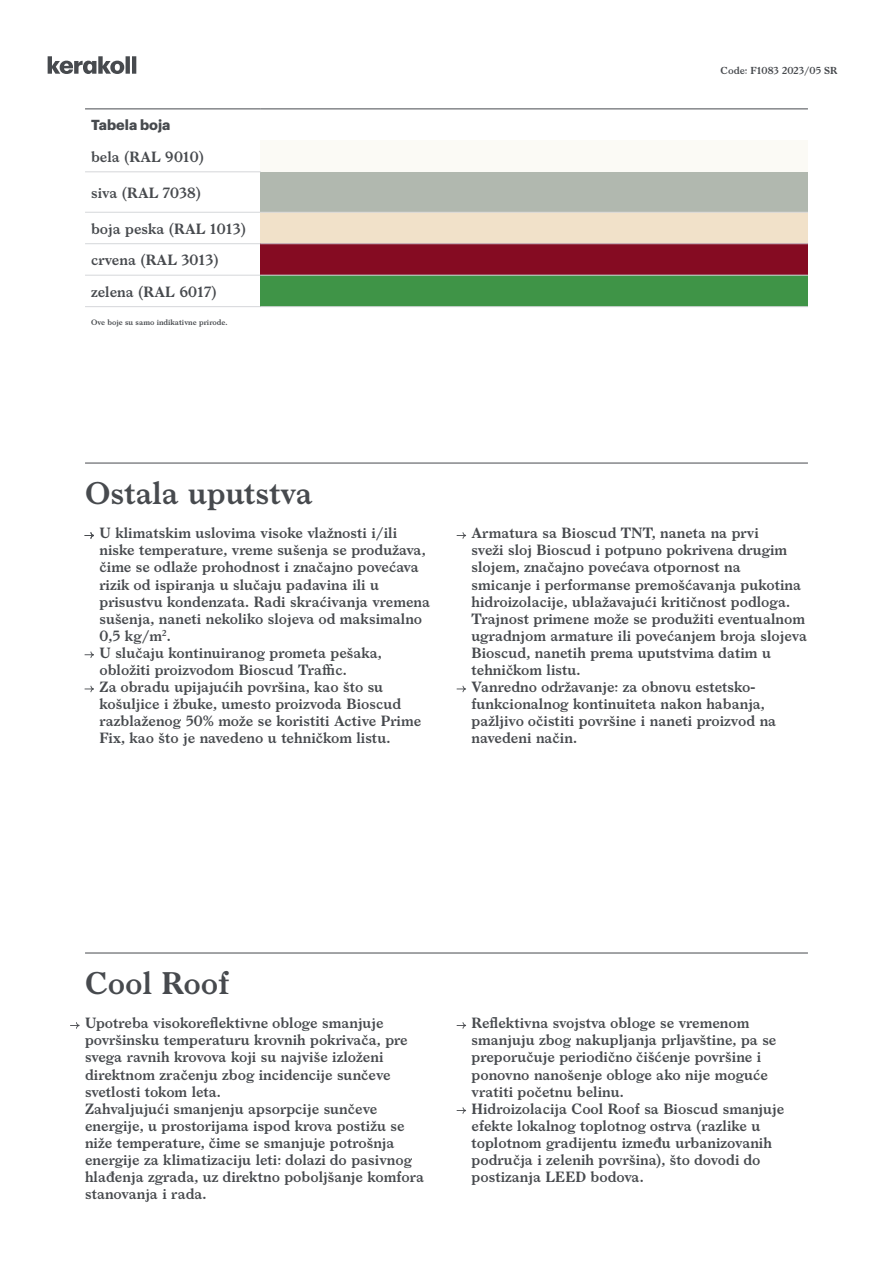
<style>
.page{position:relative;width:893px;height:1263px;background:#fff}
.page>*{position:absolute;margin:0;border:0;box-sizing:border-box;transform-origin:0 0}
.sezioni_interne_titolo{font:600 30px "Larish Neue";color:#474a4e}
.sezioni_interne_testo_standard{font:600 14.25px/17.1px "Larish Neue";color:#474a4e}
.tabelle__contenuto{font:600 14.25px "Larish Neue";color:#474a4e}
.tabelle_titolo{font:700 14.25px "Graphik";color:#474a4e}
.t1{font:600 9.75px "Larish Neue";color:#474a4e}
.tabelle_nota{font:600 7.5px "Larish Neue";color:#474a4e}
</style>
<div class="page">
<svg style="left:48px;top:56px;width:88px;height:18px"></svg>
<hr style="left:85px;top:463px;width:723px;height:1px;background:#474a4e">
<svg style="left:85px;top:532px;width:9px;height:7px"></svg>
<svg style="left:85px;top:651px;width:9px;height:7px"></svg>
<svg style="left:85px;top:686px;width:9px;height:6px"></svg>
<svg style="left:457px;top:532px;width:9px;height:7px"></svg>
<svg style="left:457px;top:686px;width:9px;height:6px"></svg>
<div style="left:261px;top:140px;width:547px;height:32px;background:#fbfaf5"></div>
<div style="left:261px;top:172px;width:547px;height:40px;background:#b1b8af"></div>
<div style="left:261px;top:212px;width:547px;height:32px;background:#f1e1c9"></div>
<div style="left:261px;top:244px;width:547px;height:31px;background:#850b22"></div>
<div style="left:261px;top:275px;width:547px;height:32px;background:#3f9447"></div>
<hr style="left:85px;top:108px;width:176px;height:1px;background:#474a4e">
<hr style="left:261px;top:108px;width:547px;height:1px;background:#474a4e">
<hr style="left:85px;top:172px;width:176px;height:1px;background:#d5d7da">
<hr style="left:85px;top:306px;width:176px;height:1px;background:#d5d7da">
<hr style="left:261px;top:306px;width:547px;height:1px;background:#d5d7da">
<hr style="left:85px;top:212px;width:176px;height:1px;background:#d5d7da">
<hr style="left:261px;top:212px;width:547px;height:1px;background:#d5d7da">
<hr style="left:85px;top:243px;width:176px;height:1px;background:#d5d7da">
<hr style="left:85px;top:275px;width:176px;height:1px;background:#d5d7da">
<hr style="left:261px;top:243px;width:547px;height:1px;background:#d5d7da">
<hr style="left:261px;top:275px;width:547px;height:1px;background:#d5d7da">
<svg style="left:70px;top:1022px;width:10px;height:7px"></svg>
<hr style="left:85px;top:952px;width:723px;height:1px;background:#474a4e">
<svg style="left:457px;top:1022px;width:9px;height:7px"></svg>
<svg style="left:457px;top:1107px;width:9px;height:7px"></svg>
<p class="tabelle_titolo" style="left:91px;top:114px;width:81px">Tabela boja</p>
<p class="tabelle__contenuto" style="left:91px;top:146px;width:115px">bela (RAL 9010)</p>
<p class="tabelle__contenuto" style="left:91px;top:181px;width:112px">siva (RAL 7038)</p>
<p class="tabelle__contenuto" style="left:91px;top:217px;width:156px">boja peska (RAL 1013)</p>
<p class="tabelle__contenuto" style="left:91px;top:249px;width:129px">crvena (RAL 3013)</p>
<p class="tabelle__contenuto" style="left:91px;top:280px;width:127px">zelena (RAL 6017)</p>
<p class="tabelle_nota" style="left:91px;top:317px;width:138px">Ove boje su samo indikativne prirode.</p>
<p class="t1" style="left:721px;top:63px;width:119px">Code: F1083 2023/05 SR</p>
<p class="sezioni_interne_titolo" style="left:85px;top:470px;width:229px">Ostala uputstva</p>
<p class="sezioni_interne_testo_standard" style="left:99px;top:523px;width:332px">U klimatskim uslovima visoke vlažnosti i/ili niske temperature, vreme sušenja se produžava, čime se odlaže prohodnost i značajno povećava rizik od ispiranja u slučaju padavina ili u prisustvu kondenzata. Radi skraćivanja vremena sušenja, naneti nekoliko slojeva od maksimalno 0,5 kg/m<sup>2</sup>.</p>
<p class="sezioni_interne_testo_standard" style="left:99px;top:643px;width:284px">U slučaju kontinuiranog prometa pešaka, obložiti proizvodom Bioscud Traffic.</p>
<p class="sezioni_interne_testo_standard" style="left:99px;top:677px;width:323px">Za obradu upijajućih površina, kao što su košuljice i žbuke, umesto proizvoda Bioscud razblaženog 50% može se koristiti Active Prime Fix, kao što je navedeno u tehničkom listu.</p>
<p class="sezioni_interne_testo_standard" style="left:472px;top:523px;width:337px">Armatura sa Bioscud TNT, naneta na prvi<br>sveži sloj Bioscud i potpuno pokrivena drugim slojem, značajno povećava otpornost na<br>smicanje i performanse premošćavanja pukotina hidroizolacije, ublažavajući kritičnost podloga.<br>Trajnost primene može se produžiti eventualnom ugradnjom armature ili povećanjem broja slojeva Bioscud, nanetih prema uputstvima datim u tehničkom listu.<br>Vanredno održavanje: za obnovu estetsko&shy;funkcionalnog kontinuiteta nakon habanja, pažljivo očistiti površine i naneti proizvod na navedeni način.</p>
<p class="sezioni_interne_titolo" style="left:85px;top:960px;width:145px">Cool Roof</p>
<p class="sezioni_interne_testo_standard" style="left:85px;top:1013px;width:324px">Upotreba visokoreflektivne obloge smanjuje površinsku temperaturu krovnih pokrivača, pre svega ravnih krovova koji su najviše izloženi direktnom zračenju zbog incidencije sunčeve svetlosti tokom leta.</p>
<p class="sezioni_interne_testo_standard" style="left:85px;top:1099px;width:341px">Zahvaljujući smanjenju apsorpcije sunčeve energije, u prostorijama ispod krova postižu se niže temperature, čime se smanjuje potrošnja energije za klimatizaciju leti: dolazi do pasivnog hlađenja zgrada, uz direktno poboljšanje komfora stanovanja i rada.</p>
<p class="sezioni_interne_testo_standard" style="left:472px;top:1013px;width:314px">Reflektivna svojstva obloge se vremenom smanjuju zbog nakupljanja prljavštine, pa se preporučuje periodično čišćenje površine i ponovno nanošenje obloge ako nije moguće vratiti početnu belinu.<br>Hidroizolacija Cool Roof sa Bioscud smanjuje efekte lokalnog toplotnog ostrva (razlike u toplotnom gradijentu između urbanizovanih područja i zelenih površina), što dovodi do postizanja LEED bodova.</p>
</div>
